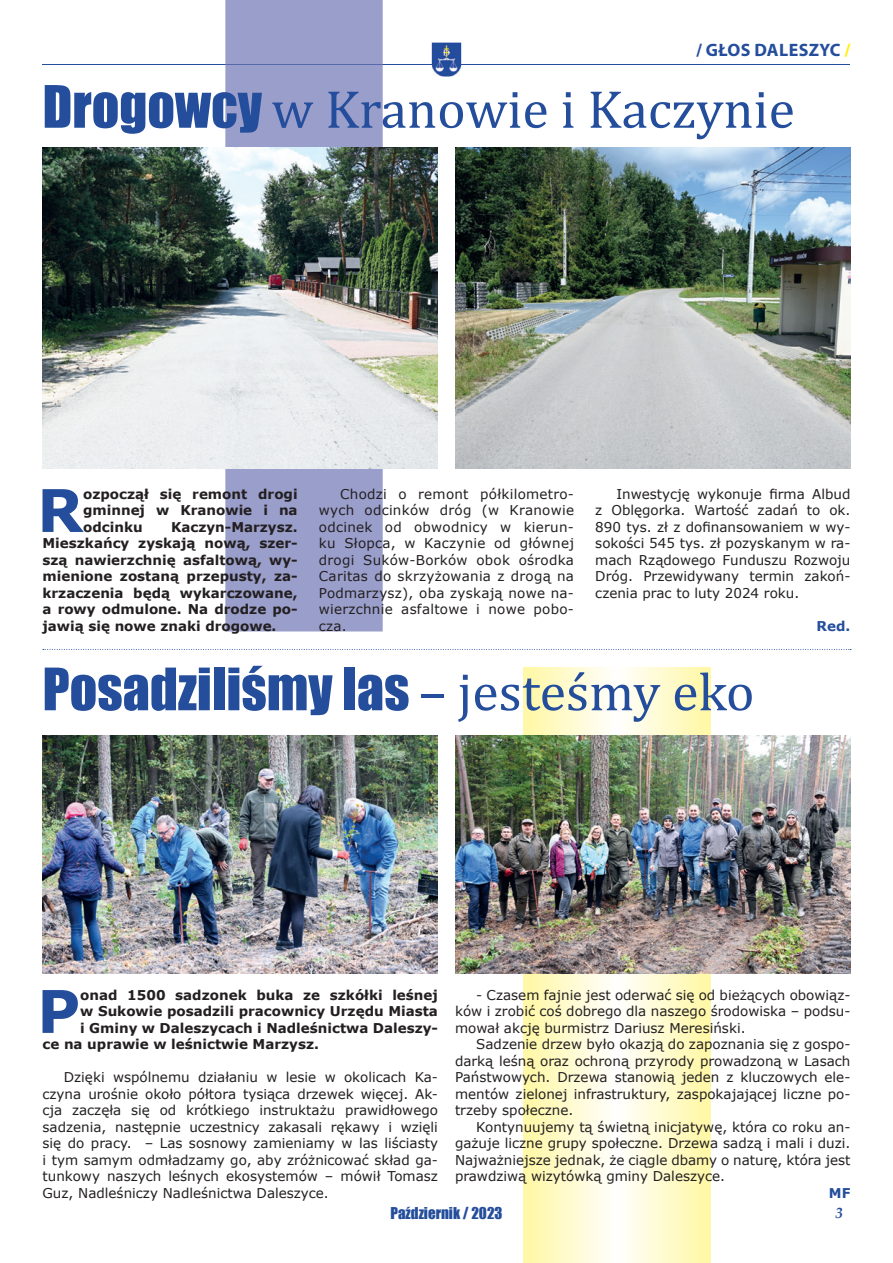
<style>
.page{position:relative;width:893px;height:1263px;background:#fff}
.page>*{position:absolute;margin:0;border:0;box-sizing:border-box;transform-origin:0 0}
.t1{font:700 58.95px "Verdana";color:#244e9c}
.t2{font:54px "Impact";color:#244e9c}
.t3{font:54px "Cambria";color:#244e9c}
.t4{font:700 18px "Myriad Pro";letter-spacing:.02em;color:#244e9c}
.t5{font:15px "Impact";color:#244e9c}
.t6{font:italic 700 15px "Palatino Linotype";color:#244e9c}
.t7{font:13.5px/16.5px "Verdana";color:#231f20;text-align:justify}
.t8{font:700 13.5px/16.5px "Verdana";color:#231f20;text-align:justify}
.t9{font:700 13.5px "Verdana";color:#244e9c}
.s1{color:#fff101}
.s2{font-family:"Impact"}
.s3{font-family:"Cambria"}
</style>
<div class="page">
<hr style="left:43px;top:64px;width:807px;height:1px;background:#244e9c">
<img style="left:432px;top:43px;width:29px;height:34px">
<svg style="left:432px;top:64px;width:29px;height:1px"></svg>
<div style="left:523px;top:667px;width:94px;height:596px;background:linear-gradient(to right,#fef7a3,#fefefb)"></div>
<div style="left:617px;top:667px;width:93px;height:596px;background:linear-gradient(to right,#fefefc,#fef7a4)"></div>
<div style="left:225px;top:0;width:158px;height:631px;background:#9a9ecb"></div>
<hr style="left:225px;top:64px;width:158px;height:1px;background:#5769ad">
<svg style="left:43px;top:649px;width:808px;height:1px"></svg>
<img style="left:43px;top:736px;width:395px;height:238px">
<img style="left:455px;top:736px;width:395px;height:238px">
<img style="left:43px;top:147px;width:395px;height:321px">
<img style="left:455px;top:147px;width:395px;height:321px">
<h3 class="t4" style="left:696px;top:38px;width:156px">/ GŁOS DALESZYC <span class="s1">/</span></h3>
<h2 class="t3" style="left:43px;top:78px;width:754px"><span class="s2">Drogowcy</span> w Kranowie i Kaczynie</h2>
<h1 class="t1" style="left:37px;top:469px;width:48px">R</h1>
<p class="t8" style="left:83px;top:485px;width:216px">ozpoczął się remont drogi gminnej w Kranowie i na odcinku</p>
<p class="t8" style="left:43px;top:518px;width:257px;text-indent:128px">Kaczyn-Marzysz.<br>Mieszkańcy zyskają nową, szer&shy;szą nawierzchnię asfaltową, wy&shy;mienione zostaną przepusty, za&shy;krzaczenia będą wykarczowane, a rowy odmulone. Na drodze po&shy;jawią się nowe znaki drogowe.</p>
<p class="t7" style="left:319px;top:486px;width:257px;text-indent:21px">Chodzi o remont półkilometro&shy;wych odcinków dróg (w Kranowie odcinek od obwodnicy w kierun&shy;ku Słopca, w Kaczynie od głównej drogi Suków-Borków obok ośrodka Caritas do skrzyżowania z drogą na Podmarzysz), oba zyskają nowe na&shy;wierzchnie asfaltowe i nowe pobo&shy;cza.</p>
<p class="t7" style="left:595px;top:486px;width:257px;text-indent:21px">Inwestycję wykonuje firma Albud z Oblęgorka. Wartość zadań to ok.<br>890 tys. zł z dofinansowaniem w wy&shy;sokości 545 tys. zł pozyskanym w ra&shy;mach Rządowego Funduszu Rozwoju Dróg. Przewidywany termin zakoń&shy;czenia prac to luty 2024 roku.</p>
<p class="t9" style="left:817px;top:616px;width:35px">Red.</p>
<h2 class="t2" style="left:43px;top:647px;width:713px">Posadziliśmy las <span class="s3">– jesteśmy eko</span></h2>
<h1 class="t1" style="left:37px;top:970px;width:45px">P</h1>
<p class="t8" style="left:80px;top:986px;width:359px">onad 1500 sadzonek buka ze szkółki leśnej</p>
<p class="t8" style="left:80px;top:1003px;width:359px">w Sukowie posadzili pracownicy Urzędu Miasta</p>
<p class="t8" style="left:80px;top:1019px;width:359px">i Gminy w Daleszycach i Nadleśnictwa Daleszy-</p>
<p class="t8" style="left:43px;top:1036px;width:278px">ce na uprawie w leśnictwie Marzysz.</p>
<p class="t7" style="left:43px;top:1069px;width:397px;text-indent:21px">Dzięki wspólnemu działaniu w lesie w okolicach Ka&shy;czyna urośnie około półtora tysiąca drzewek więcej. Ak&shy;cja zaczęła się od krótkiego instruktażu prawidłowego sadzenia, następnie uczestnicy zakasali rękawy i wzięli się do pracy. – Las sosnowy zamieniamy w las liściasty i tym samym odmładzamy go, aby zróżnicować skład ga&shy;tunkowy naszych leśnych ekosystemów – mówił Tomasz Guz, Nadleśniczy Nadleśnictwa Daleszyce.</p>
<p class="t7" style="left:455px;top:986px;width:397px;text-indent:21px">- Czasem fajnie jest oderwać się od bieżących obowiąz&shy;ków i zrobić coś dobrego dla naszego środowiska – podsu&shy;mował akcję burmistrz Dariusz Meresiński.</p>
<p class="t7" style="left:455px;top:1036px;width:397px;text-indent:21px">Sadzenie drzew było okazją do zapoznania się z gospo&shy;darką leśną oraz ochroną przyrody prowadzoną w Lasach Państwowych. Drzewa stanowią jeden z kluczowych ele&shy;mentów zielonej infrastruktury, zaspokajającej liczne po&shy;trzeby społeczne.</p>
<p class="t7" style="left:455px;top:1118px;width:397px;text-indent:21px">Kontynuujemy tą świetną inicjatywę, która co roku an&shy;gażuje liczne grupy społeczne. Drzewa sadzą i mali i duzi.<br>Najważniejsze jednak, że ciągle dbamy o naturę, która jest prawdziwą wizytówką gminy Daleszyce.</p>
<p class="t9" style="left:829px;top:1183px;width:23px">MF</p>
<p class="t5" style="left:390px;top:1202px;width:113px">Październik / 2023</p>
<p class="t6" style="left:835px;top:1202px;width:9px">3</p>
</div>
